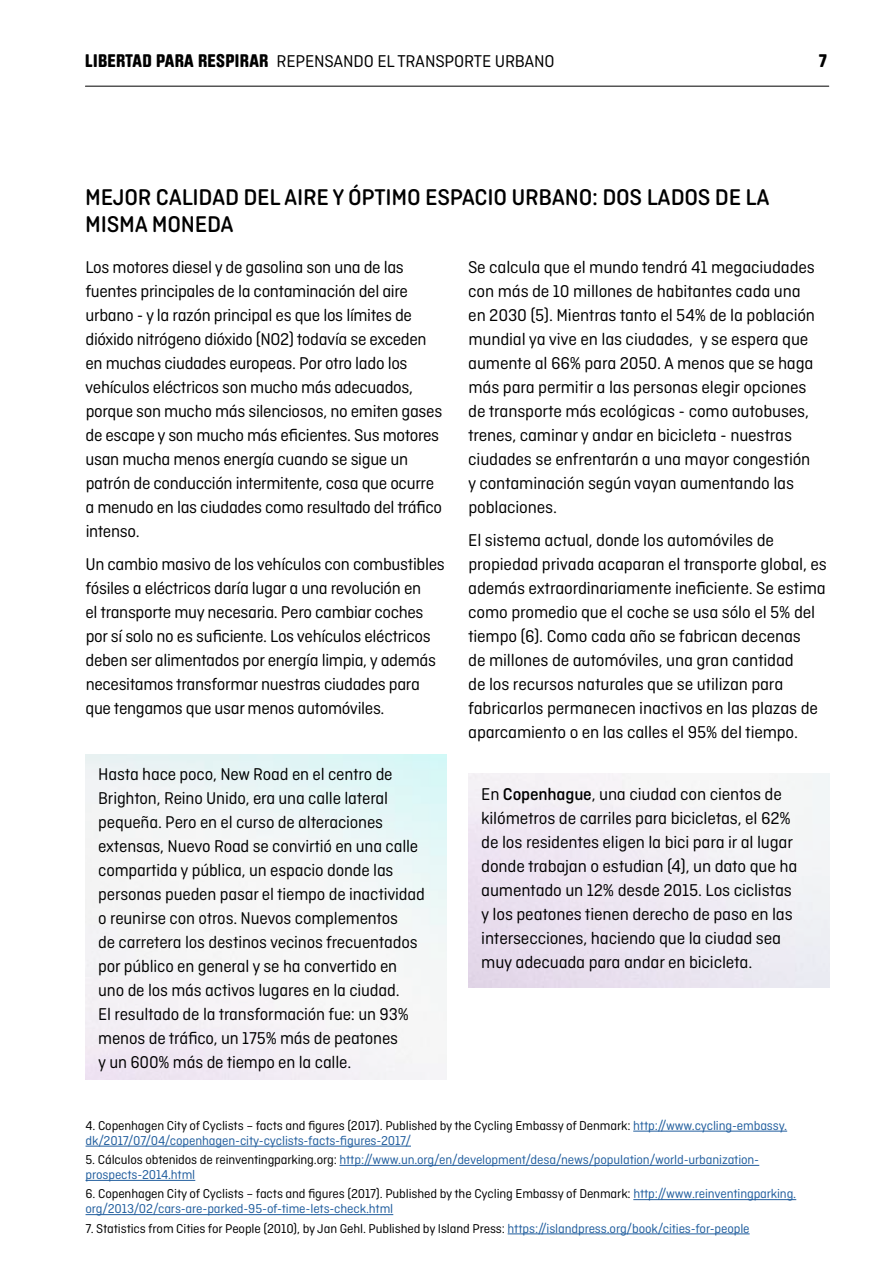
<style>
.page{position:relative;width:893px;height:1263px;background:#fff}
.page>*{position:absolute;margin:0;border:0;box-sizing:border-box;transform-origin:0 0}
.t1{font:500 24px/27px "Ciutadella Rounded";letter-spacing:-.01em;color:#000}
.t2{font:18px/24px "Ciutadella Rounded";letter-spacing:-.01em;color:#000}
.t3{font:900 18px "Brauer Neue Std";color:#000}
.t4{font:13.5px/15px "Ciutadella Rounded";letter-spacing:-.01em;color:#000}
.t5{font:13.5px/15px "Ciutadella Rounded";letter-spacing:-.01em;color:#215e9e}
.s1{font-family:"Brauer Neue Std";font-weight:900}
.s2{font-weight:500}
.s3{color:#215e9e}
.s4{color:#000}
</style>
<div class="page">
<hr style="left:85px;top:86px;width:744px;height:1px;background:#000">
<hr style="left:633px;top:1131px;width:154px;height:1px;background:#215e9e">
<hr style="left:86px;top:1146px;width:325px;height:1px;background:#215e9e">
<hr style="left:339px;top:1165px;width:420px;height:1px;background:#215e9e">
<hr style="left:86px;top:1180px;width:109px;height:1px;background:#215e9e">
<hr style="left:633px;top:1199px;width:163px;height:1px;background:#215e9e">
<hr style="left:86px;top:1214px;width:307px;height:1px;background:#215e9e">
<hr style="left:508px;top:1233px;width:242px;height:1px;background:#215e9e">
<p class="t2" style="left:85px;top:49px;width:471px"><span class="s1">LIBERTAD PARA RESPIRAR</span> REPENSANDO EL TRANSPORTE URBANO</p>
<p class="t3" style="left:819px;top:50px;width:9px">7</p>
<h1 class="t1" style="left:85px;top:184px;width:686px">MEJOR CALIDAD DEL AIRE Y ÓPTIMO ESPACIO URBANO: DOS LADOS DE LA<br>MISMA MONEDA</h1>
<p class="t2" style="left:85px;top:255px;width:358px">Los motores diesel y de gasolina son una de las fuentes principales de la contaminación del aire urbano - y la razón principal es que los límites de dióxido nitrógeno dióxido (NO2) todavía se exceden en muchas ciudades europeas. Por otro lado los vehículos eléctricos son mucho más adecuados, porque son mucho más silenciosos, no emiten gases de escape y son mucho más eficientes. Sus motores usan mucha menos energía cuando se sigue un patrón de conducción intermitente, cosa que ocurre a menudo en las ciudades como resultado del tráfico intenso.</p>
<p class="t2" style="left:85px;top:552px;width:361px">Un cambio masivo de los vehículos con combustibles fósiles a eléctricos daría lugar a una revolución en<br>el transporte muy necesaria. Pero cambiar coches por sí solo no es suficiente. Los vehículos eléctricos deben ser alimentados por energía limpia, y además necesitamos transformar nuestras ciudades para que tengamos que usar menos automóviles.</p>
<p class="t2" style="left:468px;top:255px;width:349px">Se calcula que el mundo tendrá 41 megaciudades con más de 10 millones de habitantes cada una en 2030 (5). Mientras tanto el 54% de la población mundial ya vive en las ciudades, y se espera que aumente al 66% para 2050. A menos que se haga más para permitir a las personas elegir opciones de transporte más ecológicas - como autobuses, trenes, caminar y andar en bicicleta - nuestras ciudades se enfrentarán a una mayor congestión y contaminación según vayan aumentando las poblaciones.</p>
<p class="t2" style="left:468px;top:528px;width:360px">El sistema actual, donde los automóviles de propiedad privada acaparan el transporte global, es además extraordinariamente ineficiente. Se estima como promedio que el coche se usa sólo el 5% del tiempo (6). Como cada año se fabrican decenas<br>de millones de automóviles, una gran cantidad<br>de los recursos naturales que se utilizan para fabricarlos permanecen inactivos en las plazas de aparcamiento o en las calles el 95% del tiempo.</p>
<p class="t2" style="left:98px;top:762px;width:328px">Hasta hace poco, New Road en el centro de Brighton, Reino Unido, era una calle lateral pequeña. Pero en el curso de alteraciones extensas, Nuevo Road se convirtió en una calle compartida y pública, un espacio donde las personas pueden pasar el tiempo de inactividad o reunirse con otros. Nuevos complementos<br>de carretera los destinos vecinos frecuentados por público en general y se ha convertido en uno de los más activos lugares en la ciudad.<br>El resultado de la transformación fue: un 93% menos de tráfico, un 175% más de peatones<br>y un 600% más de tiempo en la calle.</p>
<p class="t2" style="left:481px;top:782px;width:318px">En <span class="s2">Copenhague</span>, una ciudad con cientos de kilómetros de carriles para bicicletas, el 62% de los residentes eligen la bici para ir al lugar donde trabajan o estudian (4), un dato que ha aumentado un 12% desde 2015. Los ciclistas y los peatones tienen derecho de paso en las intersecciones, haciendo que la ciudad sea muy adecuada para andar en bicicleta.</p>
<p class="t4" style="left:86px;top:1118px;width:703px">4. Copenhagen City of Cyclists – facts and figures (2017). Published by the Cycling Embassy of Denmark: <span class="s3">http://www.cycling-embassy. dk/2017/07/04/copenhagen-city-cyclists-facts-figures-2017/</span></p>
<p class="t5" style="left:86px;top:1152px;width:675px"><span class="s4">5. Cálculos obtenidos de reinventingparking.org:</span> http://www.un.org/en/development/desa/news/population/world-urbanization&shy;prospects-2014.html</p>
<p class="t4" style="left:86px;top:1186px;width:712px">6. Copenhagen City of Cyclists – facts and figures (2017). Published by the Cycling Embassy of Denmark: <span class="s3">http://www.reinventingparking. org/2013/02/cars-are-parked-95-of-time-lets-check.html</span></p>
<p class="t4" style="left:86px;top:1221px;width:666px">7. Statistics from Cities for People (2010), by Jan Gehl. Published by Island Press: <span class="s3">https://islandpress.org/book/cities-for-people</span></p>
</div>
